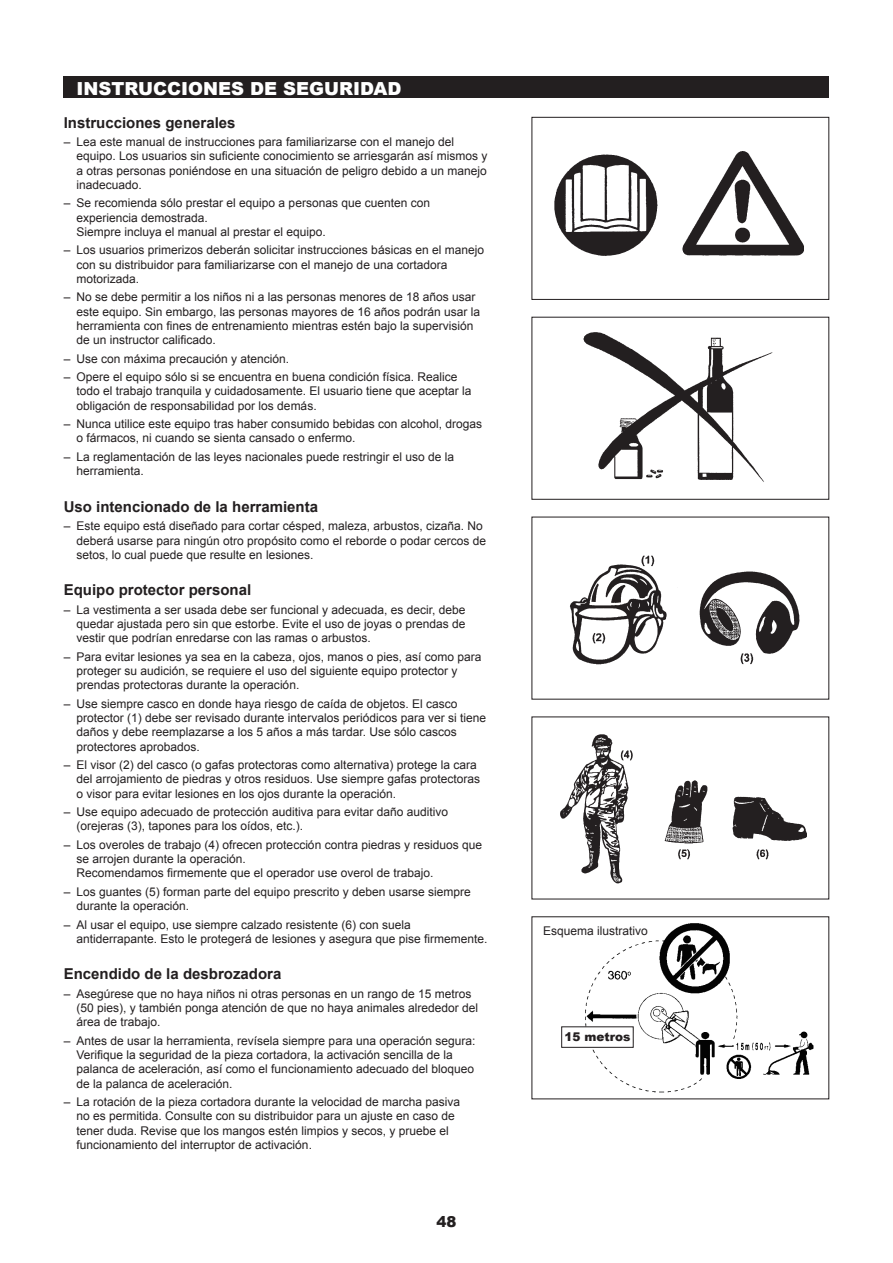
<style>
.page{position:relative;width:893px;height:1263px;background:#fff}
.page>*{position:absolute;margin:0;border:0;box-sizing:border-box;transform-origin:0 0}
.t1{font:900 18px "Arial";color:#fff}
.t2{font:700 15px "Arial";color:#231f20}
.t3{font:900 15px "Arial";color:#231f20}
.t4{font:12px/14.2px "Arial";color:#231f20}
.t5{font:900 12px "Arial";color:#231f20}
</style>
<div class="page">
<img style="left:560px;top:734px;width:246px;height:150px">
<img style="left:570px;top:555px;width:229px;height:110px">
<img style="left:583px;top:332px;width:190px;height:150px">
<img style="left:682px;top:151px;width:122px;height:105px">
<img style="left:554px;top:154px;width:104px;height:102px">
<div style="left:531px;top:117px;width:298px;height:183px;border:1px solid #231f20"></div>
<img style="left:585px;top:923px;width:229px;height:170px">
<div style="left:562px;top:1027px;width:71px;height:20px;background:#fff"></div>
<div style="left:561px;top:1026px;width:73px;height:22px;border:1px solid #231f20"></div>
<div style="left:64px;top:77px;width:765px;height:21px;background:#231f20"></div>
<div style="left:531px;top:317px;width:298px;height:183px;border:1px solid #231f20"></div>
<h1 class="t1" style="left:77px;top:75px;width:326px">INSTRUCCIONES DE SEGURIDAD</h1>
<p class="t2" style="left:64px;top:113px;width:173px">Instrucciones generales</p>
<p class="t4" style="left:77px;top:135px;width:412px;text-indent:-13px">– Lea este manual de instrucciones para familiarizarse con el manejo del equipo. Los usuarios sin suficiente conocimiento se arriesgarán así mismos y a otras personas poniéndose en una situación de peligro debido a un manejo inadecuado.</p>
<p class="t4" style="left:77px;top:196px;width:355px;text-indent:-13px">– Se recomienda sólo prestar el equipo a personas que cuenten con experiencia demostrada.<br>Siempre incluya el manual al prestar el equipo.</p>
<p class="t4" style="left:77px;top:243px;width:409px;text-indent:-13px">– Los usuarios primerizos deberán solicitar instrucciones básicas en el manejo con su distribuidor para familiarizarse con el manejo de una cortadora motorizada.</p>
<p class="t4" style="left:77px;top:290px;width:405px;text-indent:-13px">– No se debe permitir a los niños ni a las personas menores de 18 años usar este equipo. Sin embargo, las personas mayores de 16 años podrán usar la herramienta con fines de entrenamiento mientras estén bajo la supervisión de un instructor calificado.</p>
<p class="t4" style="left:64px;top:351px;width:227px">– Use con máxima precaución y atención.</p>
<p class="t4" style="left:77px;top:370px;width:396px;text-indent:-13px">– Opere el equipo sólo si se encuentra en buena condición física. Realice todo el trabajo tranquila y cuidadosamente. El usuario tiene que aceptar la obligación de responsabilidad por los demás.</p>
<p class="t4" style="left:77px;top:417px;width:407px;text-indent:-13px">– Nunca utilice este equipo tras haber consumido bebidas con alcohol, drogas o fármacos, ni cuando se sienta cansado o enfermo.</p>
<p class="t4" style="left:77px;top:450px;width:379px;text-indent:-13px">– La reglamentación de las leyes nacionales puede restringir el uso de la herramienta.</p>
<p class="t2" style="left:64px;top:497px;width:256px">Uso intencionado de la herramienta</p>
<p class="t4" style="left:77px;top:519px;width:411px;text-indent:-13px">– Este equipo está diseñado para cortar césped, maleza, arbustos, cizaña. No deberá usarse para ningún otro propósito como el reborde o podar cercos de setos, lo cual puede que resulte en lesiones.</p>
<p class="t2" style="left:64px;top:580px;width:189px">Equipo protector personal</p>
<p class="t4" style="left:77px;top:602px;width:390px;text-align:justify;text-indent:-13px">– La vestimenta a ser usada debe ser funcional y adecuada, es decir, debe quedar ajustada pero sin que estorbe. Evite el uso de joyas o prendas de vestir que podrían enredarse con las ramas o arbustos.</p>
<p class="t4" style="left:77px;top:649px;width:406px;text-indent:-13px">– Para evitar lesiones ya sea en la cabeza, ojos, manos o pies, así como para proteger su audición, se requiere el uso del siguiente equipo protector y prendas protectoras durante la operación.</p>
<p class="t4" style="left:77px;top:696px;width:411px;text-indent:-13px">– Use siempre casco en donde haya riesgo de caída de objetos. El casco protector (1) debe ser revisado durante intervalos periódicos para ver si tiene daños y debe reemplazarse a los 5 años a más tardar. Use sólo cascos protectores aprobados.</p>
<p class="t4" style="left:77px;top:758px;width:405px;text-indent:-13px">– El visor (2) del casco (o gafas protectoras como alternativa) protege la cara del arrojamiento de piedras y otros residuos. Use siempre gafas protectoras o visor para evitar lesiones en los ojos durante la operación.</p>
<p class="t4" style="left:77px;top:805px;width:373px;text-indent:-13px">– Use equipo adecuado de protección auditiva para evitar daño auditivo (orejeras (3), tapones para los oídos, etc.).</p>
<p class="t4" style="left:77px;top:837px;width:407px;text-indent:-13px">– Los overoles de trabajo (4) ofrecen protección contra piedras y residuos que se arrojen durante la operación.<br>Recomendamos firmemente que el operador use overol de trabajo.</p>
<p class="t4" style="left:77px;top:884px;width:396px;text-indent:-13px">– Los guantes (5) forman parte del equipo prescrito y deben usarse siempre durante la operación.</p>
<p class="t4" style="left:77px;top:917px;width:412px;text-indent:-13px">– Al usar el equipo, use siempre calzado resistente (6) con suela antiderrapante. Esto le protegerá de lesiones y asegura que pise firmemente.</p>
<p class="t2" style="left:64px;top:964px;width:219px">Encendido de la desbrozadora</p>
<p class="t4" style="left:77px;top:987px;width:403px;text-indent:-13px">– Asegúrese que no haya niños ni otras personas en un rango de 15 metros (50 pies), y también ponga atención de que no haya animales alrededor del área de trabajo.</p>
<p class="t4" style="left:77px;top:1033px;width:400px;text-indent:-13px">– Antes de usar la herramienta, revísela siempre para una operación segura:<br>Verifique la seguridad de la pieza cortadora, la activación sencilla de la palanca de aceleración, así como el funcionamiento adecuado del bloqueo de la palanca de aceleración.</p>
<p class="t4" style="left:77px;top:1095px;width:385px;text-indent:-13px">– La rotación de la pieza cortadora durante la velocidad de marcha pasiva no es permitida. Consulte con su distribuidor para un ajuste en caso de tener duda. Revise que los mangos estén limpios y secos, y pruebe el funcionamiento del interruptor de activación.</p>
<p class="t3" style="left:436px;top:1210px;width:22px">48</p>
<p class="t4" style="left:543px;top:924px;width:106px">Esquema ilustrativo</p>
<p class="t5" style="left:564px;top:1028px;width:68px">15 metros</p>
</div>
